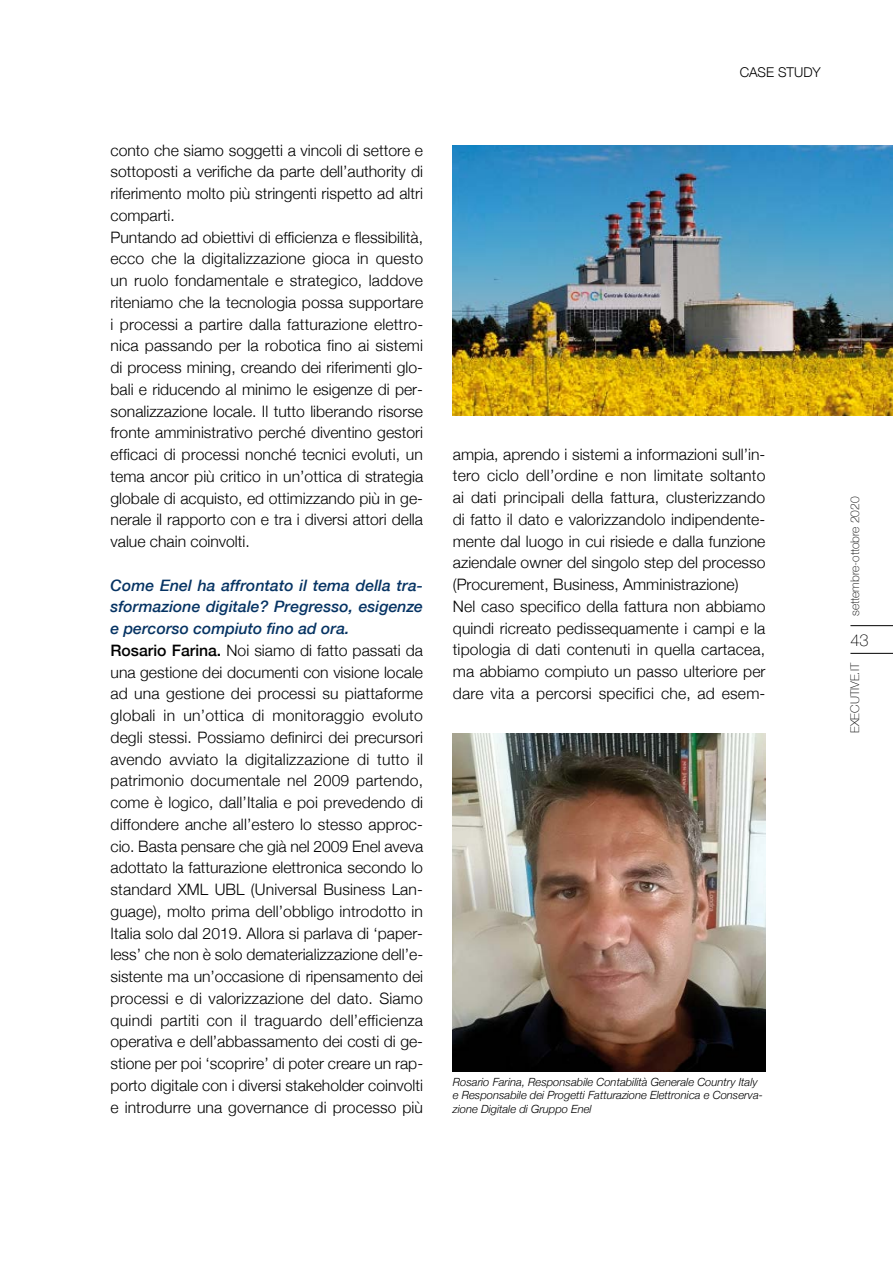
<style>
.page{position:relative;width:893px;height:1263px;background:#fff}
.page>*{position:absolute;margin:0;border:0;box-sizing:border-box;transform-origin:0 0}
.t1{font:100 16.5px "Helvetica Neue";color:#000}
.t2{font:300 15.75px/21.8px "Helvetica Neue";color:#000}
.t3{font:300 13.5px "Helvetica Neue";letter-spacing:.005em;color:#000}
.t4{font:100 12px "Helvetica Neue";color:#000}
.t5{font:italic 300 11.25px/13.5px "Helvetica Neue";color:#000}
.s1{font-weight:500;font-style:italic;color:#063363}
.s2{font-weight:500}
</style>
<div class="page">
<hr style="left:850px;top:625px;width:43px;height:1px;background:#000">
<hr style="left:850px;top:653px;width:43px;height:1px;background:#000">
<img style="left:453px;top:145px;width:440px;height:270px">
<img style="left:453px;top:733px;width:312px;height:338px">
<p class="t2" style="left:111px;top:138px;width:314px">conto che siamo soggetti a vincoli di settore e sottoposti a verifiche da parte dell’authority di riferimento molto più stringenti rispetto ad altri comparti.<br>Puntando ad obiettivi di efficienza e flessibilità, ecco che la digitalizzazione gioca in questo un ruolo fondamentale e strategico, laddove riteniamo che la tecnologia possa supportare i processi a partire dalla fatturazione elettro&shy;nica passando per la robotica fino ai sistemi di process mining, creando dei riferimenti glo&shy;bali e riducendo al minimo le esigenze di per&shy;sonalizzazione locale. Il tutto liberando risorse fronte amministrativo perché diventino gestori efficaci di processi nonché tecnici evoluti, un tema ancor più critico in un’ottica di strategia globale di acquisto, ed ottimizzando più in ge&shy;nerale il rapporto con e tra i diversi attori della value chain coinvolti.</p>
<p class="t2" style="left:111px;top:573px;width:314px"><span class="s1">Come Enel ha affrontato il tema della tra&shy;sformazione digitale? Pregresso, esigenze e percorso compiuto fino ad ora.<br></span><span class="s2">Rosario Farina.</span> Noi siamo di fatto passati da una gestione dei documenti con visione locale ad una gestione dei processi su piattaforme globali in un’ottica di monitoraggio evoluto degli stessi. Possiamo definirci dei precursori avendo avviato la digitalizzazione di tutto il patrimonio documentale nel 2009 partendo, come è logico, dall’Italia e poi prevedendo di diffondere anche all’estero lo stesso approc&shy;cio. Basta pensare che già nel 2009 Enel aveva adottato la fatturazione elettronica secondo lo standard XML UBL (Universal Business Lan&shy;guage), molto prima dell’obbligo introdotto in Italia solo dal 2019. Allora si parlava di ‘paper&shy;less’ che non è solo dematerializzazione dell’e&shy;sistente ma un’occasione di ripensamento dei processi e di valorizzazione del dato. Siamo quindi partiti con il traguardo dell’efficienza operativa e dell’abbassamento dei costi di ge&shy;stione per poi ‘scoprire’ di poter creare un rap&shy;porto digitale con i diversi stakeholder coinvolti e introdurre una governance di processo più</p>
<p class="t3" style="left:740px;top:61px;width:82px">CASE STUDY</p>
<p class="t2" style="left:453px;top:442px;width:314px">ampia, aprendo i sistemi a informazioni sull’in&shy;tero ciclo dell’ordine e non limitate soltanto ai dati principali della fattura, clusterizzando di fatto il dato e valorizzandolo indipendente&shy;mente dal luogo in cui risiede e dalla funzione aziendale owner del singolo step del processo (Procurement, Business, Amministrazione)<br>Nel caso specifico della fattura non abbiamo quindi ricreato pedissequamente i campi e la tipologia di dati contenuti in quella cartacea, ma abbiamo compiuto un passo ulteriore per dare vita a percorsi specifici che, ad esem-</p>
<p class="t5" style="left:453px;top:1074px;width:312px">Rosario Farina, Responsabile Contabilità Generale Country Italy e Responsabile dei Progetti Fatturazione Elettronica e Conserva&shy;zione Digitale di Gruppo Enel</p>
<p class="t4" style="left:846px;top:616px;width:121px;rotate:-90deg">settembre-ottobre 2020</p>
<p class="t1" style="left:850px;top:627px;width:20px">43</p>
<p class="t4" style="left:846px;top:733px;width:72px;rotate:-90deg">EXECUTIVE.IT</p>
</div>
